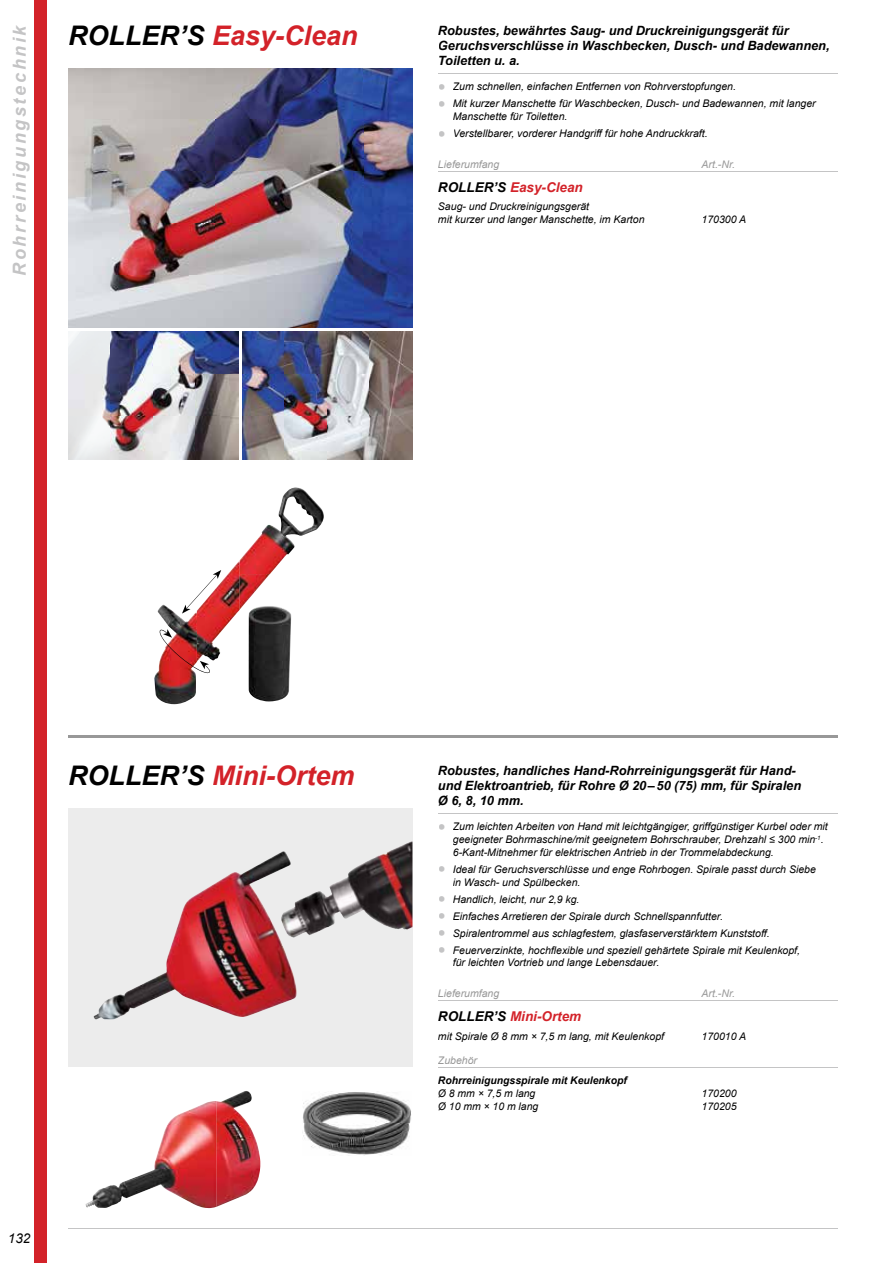
<style>
.page{position:relative;width:893px;height:1263px;background:#fff}
.page>*{position:absolute;margin:0;border:0;box-sizing:border-box;transform-origin:0 0}
.t1{font:italic 700 27px "Arial";color:#d32229}
.t2{font:italic 700 18px "Arial";letter-spacing:.145em;color:#c4c4c5}
.t3{font:italic 700 13.5px "Arial";color:#d32229}
.t4{font:italic 13.5px "Arial";color:#000}
.t5{font:italic 700 12.75px/15px "Arial";color:#000}
.t6{font:italic 10.5px/12.8px "Arial";color:#000}
.t7{font:italic 10.5px "Arial";color:#989898}
.t8{font:italic 700 10.5px "Arial";color:#000}
.s1{color:#000}
.s2{font-size:22.5px;color:#c4c4c5}
</style>
<div class="page">
<div style="left:34px;top:0;width:13px;height:1263px;background:#d32229"></div>
<hr style="left:68px;top:1228px;width:770px;height:1px;background:#c4c4c5">
<img style="left:68px;top:68px;width:344px;height:259px">
<img style="left:68px;top:332px;width:170px;height:127px">
<img style="left:242px;top:332px;width:170px;height:127px">
<img style="left:240px;top:487px;width:84px;height:87px">
<img style="left:197px;top:560px;width:43px;height:101px">
<img style="left:154px;top:604px;width:43px;height:100px">
<img style="left:239px;top:574px;width:52px;height:87px">
<img style="left:249px;top:661px;width:41px;height:40px">
<svg style="left:182px;top:570px;width:39px;height:43px"></svg>
<svg style="left:159px;top:629px;width:51px;height:44px"></svg>
<svg style="left:68px;top:808px;width:344px;height:258px;background:#d4c0c1"></svg>
<img style="left:371px;top:841px;width:40px;height:18px">
<img style="left:154px;top:1101px;width:62px;height:68px">
<img style="left:216px;top:1091px;width:44px;height:116px">
<img style="left:85px;top:1169px;width:112px;height:39px">
<img style="left:303px;top:1092px;width:108px;height:63px">
<hr style="left:438px;top:73px;width:400px;height:1px;background:#c4c4c5">
<hr style="left:702px;top:171px;width:72px;height:1px;background:#c4c4c5">
<hr style="left:774px;top:171px;width:64px;height:1px;background:#c4c4c5">
<hr style="left:438px;top:171px;width:264px;height:1px;background:#c4c4c5">
<hr style="left:68px;top:736px;width:770px;height:2px;background:#989898">
<hr style="left:438px;top:813px;width:400px;height:1px;background:#c4c4c5">
<hr style="left:702px;top:1000px;width:72px;height:1px;background:#c4c4c5">
<hr style="left:774px;top:1000px;width:64px;height:1px;background:#c4c4c5">
<hr style="left:438px;top:1000px;width:264px;height:1px;background:#c4c4c5">
<hr style="left:702px;top:1067px;width:72px;height:1px;background:#c4c4c5">
<hr style="left:774px;top:1067px;width:64px;height:1px;background:#c4c4c5">
<hr style="left:438px;top:1067px;width:264px;height:1px;background:#c4c4c5">
<h2 class="t2" style="left:8px;top:276px;width:253px;rotate:-90deg">Rohrreinigungstechnik</h2>
<h1 class="t1" style="left:68px;top:18px;width:291px"><span class="s1">ROLLER’S</span> Easy-Clean</h1>
<p class="t5" style="left:438px;top:23px;width:393px">Robustes, bewährtes Saug- und Druckreinigungsgerät für<br>Geruchsverschlüsse in Waschbecken, Dusch- und Badewannen,<br>Toiletten u. a.</p>
<p class="t6" style="left:438px;top:80px;width:299px"><span class="s2">•</span> Zum schnellen, einfachen Entfernen von Rohrverstopfungen.</p>
<p class="t6" style="left:453px;top:97px;width:364px;text-indent:-15px"><span class="s2">•</span> Mit kurzer Manschette für Waschbecken, Dusch- und Badewannen, mit langer<br>Manschette für Toiletten.</p>
<p class="t6" style="left:438px;top:127px;width:271px"><span class="s2">•</span> Verstellbarer, vorderer Handgriff für hohe Andruckkraft.</p>
<p class="t7" style="left:438px;top:157px;width:63px">Lieferumfang</p>
<p class="t7" style="left:702px;top:157px;width:35px">Art.-Nr.</p>
<p class="t3" style="left:438px;top:178px;width:146px"><span class="s1">ROLLER’S</span> Easy-Clean</p>
<p class="t6" style="left:438px;top:200px;width:208px">Saug- und Druckreinigungsgerät<br>mit kurzer und langer Manschette, im Karton</p>
<p class="t6" style="left:702px;top:213px;width:46px">170300 A</p>
<h1 class="t1" style="left:68px;top:758px;width:288px"><span class="s1">ROLLER’S</span> Mini-Ortem</h1>
<p class="t5" style="left:438px;top:763px;width:365px">Robustes, handliches Hand-Rohrreinigungsgerät für Hand&shy;und Elektroantrieb, für Rohre Ø 20 – 50 (75) mm, für Spiralen<br>Ø 6, 8, 10 mm.</p>
<p class="t6" style="left:453px;top:820px;width:376px;text-indent:-15px"><span class="s2">•</span> Zum leichten Arbeiten von Hand mit leichtgängiger, griffgünstiger Kurbel oder mit geeigneter Bohrmaschine/mit geeignetem Bohrschrauber, Drehzahl ≤ 300 min<sup>-1</sup>.<br>6-Kant-Mitnehmer für elektrischen Antrieb in der Trommelabdeckung.</p>
<p class="t6" style="left:453px;top:863px;width:365px;text-indent:-15px"><span class="s2">•</span> Ideal für Geruchsverschlüsse und enge Rohrbogen. Spirale passt durch Siebe in Wasch- und Spülbecken.</p>
<p class="t6" style="left:438px;top:892px;width:143px"><span class="s2">•</span> Handlich, leicht, nur 2,9 kg.</p>
<p class="t6" style="left:438px;top:909px;width:286px"><span class="s2">•</span> Einfaches Arretieren der Spirale durch Schnellspannfutter.</p>
<p class="t6" style="left:438px;top:926px;width:333px"><span class="s2">•</span> Spiralentrommel aus schlagfestem, glasfaserverstärktem Kunststoff.</p>
<p class="t6" style="left:453px;top:943px;width:349px;text-indent:-15px"><span class="s2">•</span> Feuerverzinkte, hochflexible und speziell gehärtete Spirale mit Keulenkopf, für leichten Vortrieb und lange Lebensdauer.</p>
<p class="t7" style="left:438px;top:986px;width:63px">Lieferumfang</p>
<p class="t7" style="left:702px;top:986px;width:35px">Art.-Nr.</p>
<p class="t3" style="left:438px;top:1007px;width:145px"><span class="s1">ROLLER’S</span> Mini-Ortem</p>
<p class="t6" style="left:438px;top:1029px;width:228px">mit Spirale Ø 8 mm × 7,5 m lang, mit Keulenkopf</p>
<p class="t6" style="left:702px;top:1030px;width:46px">170010 A</p>
<p class="t7" style="left:438px;top:1053px;width:41px">Zubehör</p>
<p class="t8" style="left:438px;top:1074px;width:190px">Rohrreinigungsspirale mit Keulenkopf</p>
<p class="t6" style="left:438px;top:1087px;width:99px">Ø 8 mm × 7,5 m lang</p>
<p class="t6" style="left:702px;top:1087px;width:37px">170200</p>
<p class="t6" style="left:438px;top:1100px;width:102px">Ø 10 mm × 10 m lang</p>
<p class="t6" style="left:702px;top:1100px;width:37px">170205</p>
<p class="t4" style="left:8px;top:1229px;width:24px">132</p>
</div>
